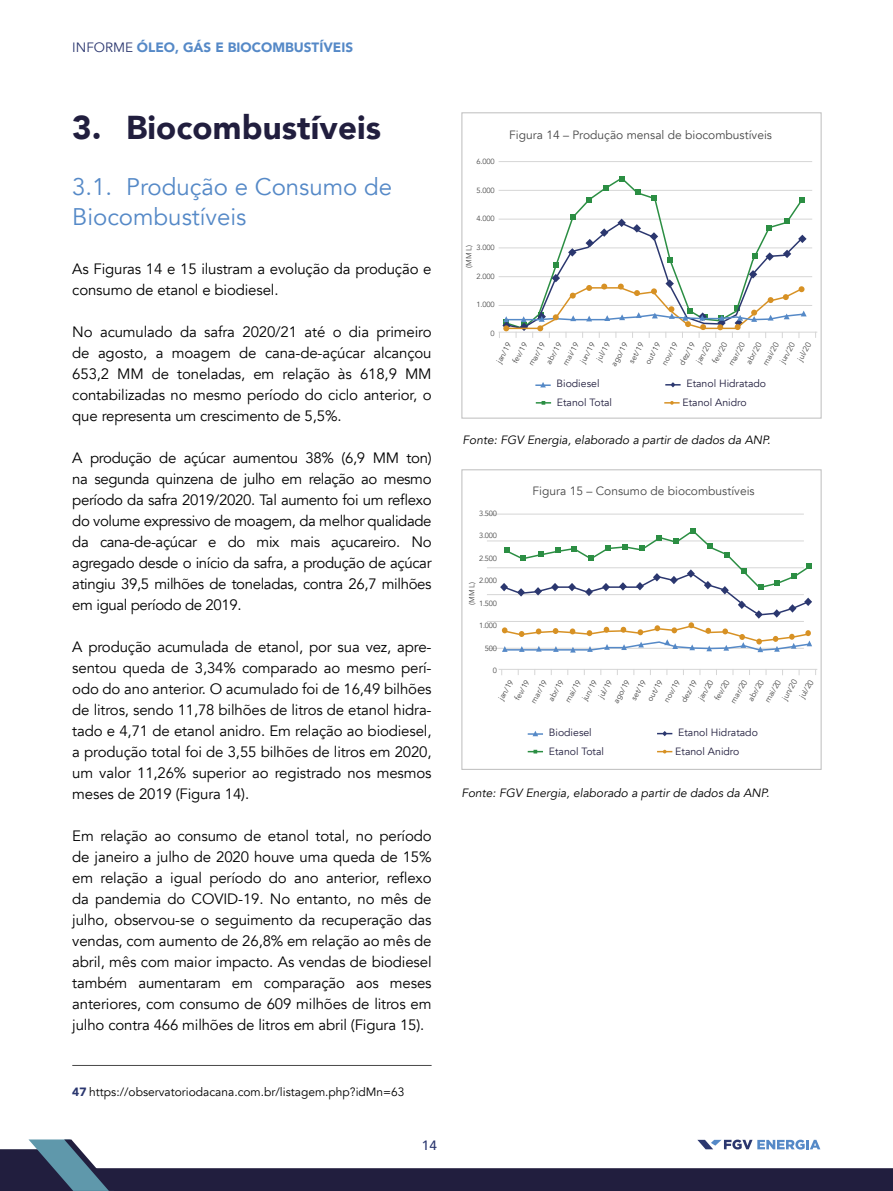
<style>
.page{position:relative;width:893px;height:1191px;background:#fff}
.page>*{position:absolute;margin:0;border:0;box-sizing:border-box;transform-origin:0 0}
.t1{font:900 33px "Avenir";letter-spacing:.005em;color:#211e3e}
.t2{font:24px/30px "Avenir";color:#5589c7}
.t3{font:15px/21px "Avenir";letter-spacing:-.01em;color:#000;text-align:justify}
.t4{font:900 13.5px "Avenir";color:#5589c7}
.t5{font:500 13.5px "Avenir";color:#2b376f}
.t6{font:italic 12px "Avenir";color:#000}
.t7{font:12px "Avenir";color:#484848}
.t8{font:12px "Avenir";color:#000}
.t9{font:10.5px "Avenir";color:#211e3e}
.t10{font:7.95px/14px "Avenir";color:#484848}
.t11{font:7.5px "Avenir";letter-spacing:-.025em;color:#484848}
.s1{font-weight:400;color:#2b376f}
.s2{font-weight:900;color:#2b376f}
</style>
<div class="page">
<hr style="left:487px;top:648px;width:317px;height:1px;background:#d6d6d6">
<hr style="left:487px;top:621px;width:317px;height:1px;background:#d6d6d6">
<hr style="left:487px;top:594px;width:317px;height:1px;background:#d6d6d6">
<hr style="left:487px;top:567px;width:317px;height:1px;background:#d6d6d6">
<hr style="left:487px;top:540px;width:317px;height:1px;background:#d6d6d6">
<hr style="left:487px;top:514px;width:317px;height:1px;background:#d6d6d6">
<svg style="left:657px;top:731px;width:15px;height:5px"></svg>
<svg style="left:528px;top:750px;width:15px;height:3px"></svg>
<svg style="left:528px;top:731px;width:15px;height:5px"></svg>
<div style="left:461px;top:469px;width:361px;height:301px;border:1px solid #c0c0c0"></div>
<hr style="left:72px;top:1065px;width:360px;height:1px;background:#484848">
<hr style="left:499px;top:305px;width:313px;height:1px;background:#d6d6d6">
<hr style="left:499px;top:276px;width:313px;height:1px;background:#d6d6d6">
<hr style="left:499px;top:247px;width:313px;height:1px;background:#d6d6d6">
<hr style="left:499px;top:219px;width:313px;height:1px;background:#d6d6d6">
<hr style="left:499px;top:190px;width:313px;height:1px;background:#d6d6d6">
<hr style="left:499px;top:161px;width:313px;height:1px;background:#d6d6d6">
<svg style="left:665px;top:382px;width:16px;height:5px"></svg>
<svg style="left:670px;top:401px;width:4px;height:4px"></svg>
<svg style="left:536px;top:401px;width:15px;height:4px"></svg>
<svg style="left:535px;top:382px;width:16px;height:5px"></svg>
<div style="left:461px;top:112px;width:361px;height:306px;border:1px solid #c0c0c0"></div>
<hr style="left:499px;top:332px;width:318px;height:1px;background:#d6d6d6">
<svg style="left:575px;top:179px;width:230px;height:35px"></svg>
<svg style="left:619px;top:176px;width:6px;height:5px"></svg>
<svg style="left:603px;top:185px;width:6px;height:6px"></svg>
<svg style="left:635px;top:189px;width:6px;height:6px"></svg>
<svg style="left:651px;top:195px;width:6px;height:6px"></svg>
<svg style="left:799px;top:197px;width:6px;height:5px"></svg>
<svg style="left:586px;top:197px;width:6px;height:5px"></svg>
<svg style="left:500px;top:528px;width:312px;height:124px"></svg>
<svg style="left:499px;top:214px;width:308px;height:124px"></svg>
<hr style="left:499px;top:669px;width:318px;height:1px;background:#d6d6d6">
<svg style="left:0;top:1139px;width:893px;height:52px"></svg>
<p class="t4" style="left:72px;top:35px;width:282px"><span class="s1">INFORME</span> ÓLEO, GÁS E BIOCOMBUSTÍVEIS</p>
<h1 class="t1" style="left:72px;top:100px;width:311px">3. Biocombustíveis</h1>
<h2 class="t2" style="left:72px;top:172px;width:321px">3.1. Produção e Consumo de<br>Biocombustíveis</h2>
<p class="t3" style="left:72px;top:259px;width:361px">As Figuras 14 e 15 ilustram a evolução da produção e consumo de etanol e biodiesel.</p>
<p class="t3" style="left:72px;top:322px;width:361px">No acumulado da safra 2020/21 até o dia primeiro de agosto, a moagem de cana-de-açúcar alcançou 653,2 MM de toneladas, em relação às 618,9 MM contabilizadas no mesmo período do ciclo anterior, o que representa um crescimento de 5,5%.</p>
<p class="t3" style="left:72px;top:448px;width:361px">A produção de açúcar aumentou 38% (6,9 MM ton) na segunda quinzena de julho em relação ao mesmo período da safra 2019/2020. Tal aumento foi um reflexo do volume expressivo de moagem, da melhor qualidade da cana-de-açúcar e do mix mais açucareiro. No agregado desde o início da safra, a produção de açúcar atingiu 39,5 milhões de toneladas, contra 26,7 milhões em igual período de 2019.</p>
<p class="t3" style="left:72px;top:637px;width:361px">A produção acumulada de etanol, por sua vez, apre&shy;sentou queda de 3,34% comparado ao mesmo perí&shy;odo do ano anterior. O acumulado foi de 16,49 bilhões de litros, sendo 11,78 bilhões de litros de etanol hidra&shy;tado e 4,71 de etanol anidro. Em relação ao biodiesel, a produção total foi de 3,55 bilhões de litros em 2020, um valor 11,26% superior ao registrado nos mesmos meses de 2019 (Figura 14).</p>
<p class="t3" style="left:72px;top:826px;width:361px">Em relação ao consumo de etanol total, no período de janeiro a julho de 2020 houve uma queda de 15% em relação a igual período do ano anterior, reflexo da pandemia do COVID-19. No entanto, no mês de julho, observou-se o seguimento da recuperação das vendas, com aumento de 26,8% em relação ao mês de abril, mês com maior impacto. As vendas de biodiesel também aumentaram em comparação aos meses anteriores, com consumo de 609 milhões de litros em julho contra 466 milhões de litros em abril (Figura 15).</p>
<p class="t8" style="left:72px;top:1085px;width:334px"><span class="s2">47</span> https://observatoriodacana.com.br/listagem.php?idMn=63</p>
<p class="t5" style="left:422px;top:1133px;width:17px">14</p>
<p class="t11" style="left:477px;top:157px;width:20px">6.000</p>
<p class="t11" style="left:477px;top:186px;width:20px">5.000</p>
<p class="t11" style="left:477px;top:214px;width:20px">4.000</p>
<p class="t11" style="left:477px;top:243px;width:20px">3.000</p>
<p class="t11" style="left:477px;top:271px;width:20px">2.000</p>
<p class="t11" style="left:477px;top:300px;width:20px">1.000</p>
<p class="t11" style="left:490px;top:328px;width:6px">0</p>
<p class="t11" style="left:464px;top:267px;width:24px;rotate:-90deg">(MM L)</p>
<p class="t7" style="left:509px;top:128px;width:264px">Figura 14 – Produção mensal de biocombustíveis</p>
<p class="t10" style="left:724px;top:361px;width:27px;rotate:-60deg">mar/20</p>
<p class="t10" style="left:496px;top:352px;width:24px;text-indent:-8px;rotate:-60deg">jan/19 fev/19</p>
<p class="t10" style="left:525px;top:361px;width:27px;rotate:-60deg">mar/19</p>
<p class="t10" style="left:542px;top:360px;width:25px;rotate:-60deg">abr/19</p>
<p class="t10" style="left:559px;top:361px;width:26px;rotate:-60deg">mai/19</p>
<p class="t10" style="left:582px;top:351px;width:22px;line-height:12.9px;text-indent:-10px;rotate:-60deg">jun/19 jul/19</p>
<p class="t10" style="left:607px;top:362px;width:27px;rotate:-60deg">ago/19</p>
<p class="t10" style="left:625px;top:359px;width:24px;rotate:-60deg">set/19</p>
<p class="t10" style="left:641px;top:360px;width:25px;rotate:-60deg">out/19</p>
<p class="t10" style="left:658px;top:361px;width:26px;rotate:-60deg">nov/19</p>
<p class="t10" style="left:675px;top:361px;width:26px;rotate:-60deg">dez/19</p>
<p class="t10" style="left:696px;top:352px;width:24px;text-indent:-8px;rotate:-60deg">jan/20 fev/20</p>
<p class="t10" style="left:745px;top:353px;width:26px;line-height:15px;text-indent:-7px;rotate:-60deg">abr/20 mai/20</p>
<p class="t10" style="left:781px;top:350px;width:22px;text-indent:-11px;rotate:-60deg">jun/20 jul/20</p>
<p class="t9" style="left:556px;top:377px;width:44px">Biodiesel</p>
<p class="t9" style="left:686px;top:377px;width:81px">Etanol Hidratado</p>
<p class="t9" style="left:557px;top:396px;width:57px">Etanol Total</p>
<p class="t9" style="left:682px;top:396px;width:66px">Etanol Anidro</p>
<p class="t6" style="left:463px;top:433px;width:309px">Fonte: FGV Energia, elaborado a partir de dados da ANP.</p>
<p class="t11" style="left:479px;top:509px;width:20px">3.500</p>
<p class="t11" style="left:479px;top:531px;width:20px">3.000</p>
<p class="t11" style="left:479px;top:554px;width:20px">2.500</p>
<p class="t11" style="left:479px;top:576px;width:20px">2.000</p>
<p class="t11" style="left:479px;top:599px;width:20px">1.500</p>
<p class="t11" style="left:479px;top:621px;width:20px">1.000</p>
<p class="t11" style="left:485px;top:644px;width:14px">500</p>
<p class="t11" style="left:493px;top:666px;width:6px">0</p>
<p class="t11" style="left:467px;top:604px;width:24px;rotate:-90deg">(MM L)</p>
<p class="t7" style="left:533px;top:483px;width:224px">Figura 15 – Consumo de biocombustíveis</p>
<p class="t10" style="left:727px;top:699px;width:27px;rotate:-60deg">mar/20</p>
<p class="t10" style="left:778px;top:696px;width:24px;rotate:-60deg">jun/20</p>
<p class="t10" style="left:499px;top:689px;width:24px;text-indent:-8px;rotate:-60deg">jan/19 fev/19</p>
<p class="t10" style="left:527px;top:699px;width:27px;rotate:-60deg">mar/19</p>
<p class="t10" style="left:544px;top:697px;width:25px;rotate:-60deg">abr/19</p>
<p class="t10" style="left:561px;top:698px;width:26px;rotate:-60deg">mai/19</p>
<p class="t10" style="left:584px;top:688px;width:22px;line-height:12.9px;text-indent:-10px;rotate:-60deg">jun/19 jul/19</p>
<p class="t10" style="left:609px;top:699px;width:27px;rotate:-60deg">ago/19</p>
<p class="t10" style="left:627px;top:696px;width:24px;rotate:-60deg">set/19</p>
<p class="t10" style="left:643px;top:697px;width:25px;rotate:-60deg">out/19</p>
<p class="t10" style="left:660px;top:698px;width:26px;rotate:-60deg">nov/19</p>
<p class="t10" style="left:677px;top:698px;width:26px;rotate:-60deg">dez/19</p>
<p class="t10" style="left:698px;top:689px;width:24px;text-indent:-8px;rotate:-60deg">jan/20 fev/20</p>
<p class="t10" style="left:747px;top:690px;width:26px;line-height:15px;text-indent:-7px;rotate:-60deg">abr/20 mai/20</p>
<p class="t10" style="left:796px;top:694px;width:22px;rotate:-60deg">jul/20</p>
<p class="t9" style="left:549px;top:726px;width:44px">Biodiesel</p>
<p class="t9" style="left:678px;top:726px;width:81px">Etanol Hidratado</p>
<p class="t9" style="left:549px;top:745px;width:57px">Etanol Total</p>
<p class="t9" style="left:675px;top:745px;width:66px">Etanol Anidro</p>
<p class="t6" style="left:461px;top:786px;width:309px">Fonte: FGV Energia, elaborado a partir de dados da ANP.</p>
</div>
